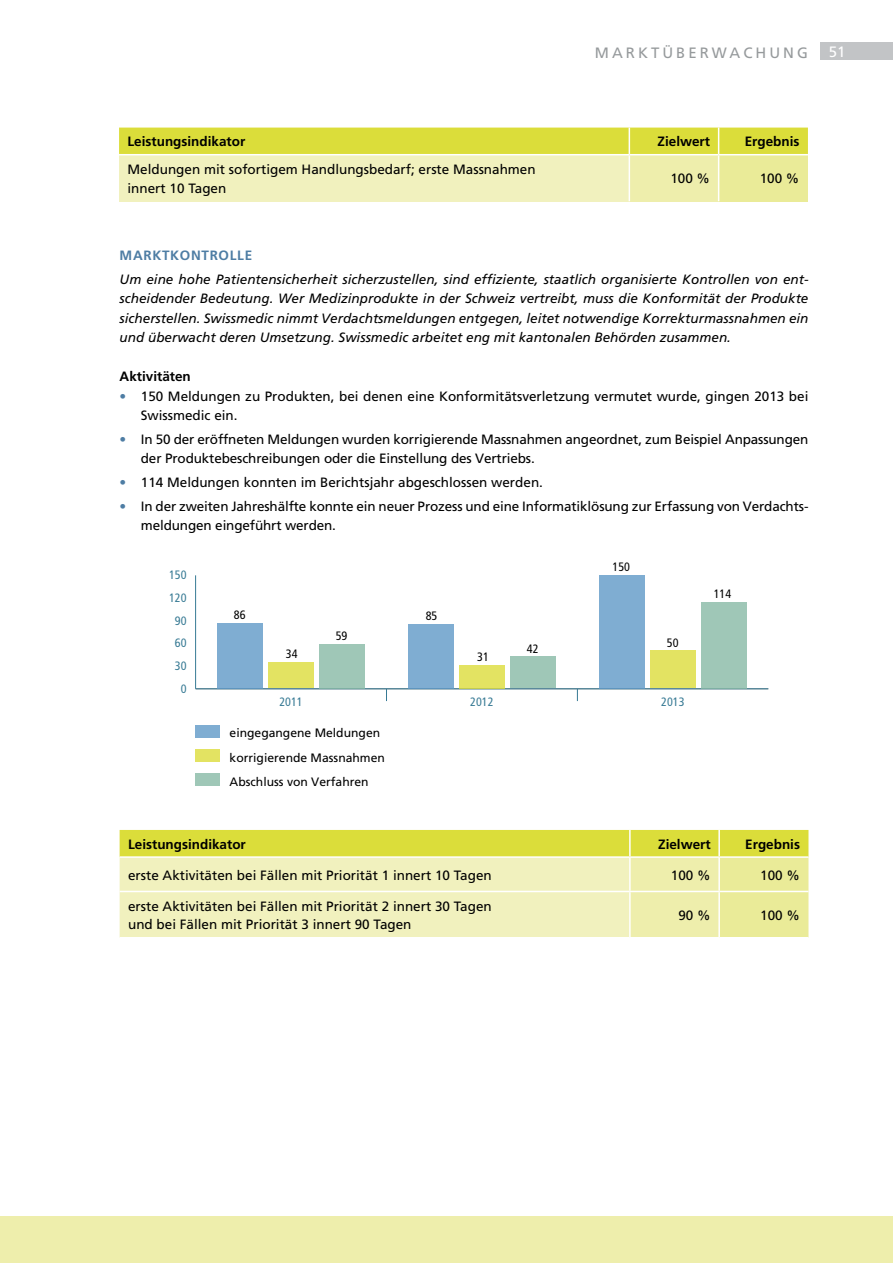
<style>
.page{position:relative;width:893px;height:1263px;background:#fff}
.page>*{position:absolute;margin:0;border:0;box-sizing:border-box;transform-origin:0 0}
.t1{font:15px "Frutiger";letter-spacing:.2em;color:#969a9c}
.t2{font:15px "Frutiger";color:#fff}
.t3{font:13.5px/19.5px "Frutiger";color:#000}
.t4{font:italic 13.5px/19.5px "Frutiger";color:#000;text-align:justify}
.t5{font:700 13.5px "Frutiger";color:#000}
.t6{font:700 13.5px "Frutiger";letter-spacing:.05em;color:#4e7da4}
.t7{font:12.15px/24.3px "Frutiger";color:#000}
.t8{font:condensed 12.15px "Frutiger";color:#377a94}
.t9{font:condensed 12.15px "Frutiger";color:#000}
.s1{color:#4e7da4}
</style>
<div class="page">
<div style="left:821px;top:43px;width:72px;height:17px;background:#c2c4c6"></div>
<div style="left:0;top:1216px;width:893px;height:47px;background:#eeeeac"></div>
<svg style="left:386px;top:689px;width:1px;height:12px"></svg>
<svg style="left:577px;top:689px;width:1px;height:12px"></svg>
<hr style="left:195px;top:575px;width:1px;height:114px;background:#377a94">
<hr style="left:196px;top:688px;width:572px;height:1px;background:#377a94">
<div style="left:217px;top:623px;width:46px;height:65px;background:#7fadd2"></div>
<div style="left:408px;top:624px;width:46px;height:64px;background:#7fadd2"></div>
<div style="left:599px;top:575px;width:46px;height:113px;background:#7fadd2"></div>
<div style="left:268px;top:663px;width:46px;height:25px;background:#e3e362"></div>
<div style="left:459px;top:665px;width:46px;height:23px;background:#e3e362"></div>
<div style="left:650px;top:650px;width:46px;height:38px;background:#e3e362"></div>
<div style="left:319px;top:644px;width:46px;height:44px;background:#9fc7b7"></div>
<div style="left:510px;top:657px;width:46px;height:31px;background:#9fc7b7"></div>
<div style="left:701px;top:602px;width:46px;height:86px;background:#9fc7b7"></div>
<div style="left:196px;top:725px;width:24px;height:12px;background:#7fadd2"></div>
<div style="left:196px;top:749px;width:24px;height:13px;background:#e3e362"></div>
<div style="left:196px;top:774px;width:24px;height:12px;background:#9fc7b7"></div>
<div style="left:119px;top:155px;width:510px;height:46px;background:#f1f1be"></div>
<div style="left:629px;top:155px;width:90px;height:46px;background:#eeeeac"></div>
<div style="left:719px;top:155px;width:89px;height:46px;background:#eaeb98"></div>
<div style="left:119px;top:128px;width:689px;height:26px;background:#dbdd3a"></div>
<hr style="left:629px;top:155px;width:1px;height:46px;background:#fff">
<hr style="left:718px;top:155px;width:1px;height:46px;background:#fff">
<svg style="left:120px;top:830px;width:688px;height:107px;background:#eaeb97"></svg>
<hr style="left:120px;top:856px;width:510px;height:2px;background:#fff">
<hr style="left:719px;top:856px;width:89px;height:2px;background:#fff">
<hr style="left:629px;top:830px;width:2px;height:26px;background:#fff">
<hr style="left:718px;top:830px;width:2px;height:26px;background:#fff">
<hr style="left:630px;top:856px;width:89px;height:2px;background:#fff">
<hr style="left:629px;top:858px;width:2px;height:33px;background:#fff">
<hr style="left:629px;top:892px;width:2px;height:45px;background:#fff">
<hr style="left:718px;top:858px;width:2px;height:33px;background:#fff">
<hr style="left:718px;top:892px;width:2px;height:45px;background:#fff">
<hr style="left:120px;top:891px;width:510px;height:1px;background:#fff">
<hr style="left:630px;top:891px;width:89px;height:1px;background:#fff">
<hr style="left:719px;top:891px;width:89px;height:1px;background:#fff">
<p class="t1" style="left:595px;top:43px;width:69px">Ma rktüb</p>
<p class="t1" style="left:688px;top:43px;width:38px">erwach</p>
<p class="t1" style="left:769px;top:43px;width:38px">ung</p>
<p class="t2" style="left:829px;top:43px;width:18px">51</p>
<p class="t5" style="left:128px;top:134px;width:119px">Leistungsindikator</p>
<p class="t5" style="left:658px;top:134px;width:54px">Zielwert</p>
<p class="t5" style="left:745px;top:134px;width:56px">Ergebnis</p>
<p class="t3" style="left:128px;top:160px;width:410px;line-height:18.8px">Meldungen mit sofortigem Handlungsbedarf; erste Massnahmen innert 10 Tagen</p>
<p class="t3" style="left:670px;top:169px;width:41px">100 %</p>
<p class="t3" style="left:760px;top:169px;width:41px">100 %</p>
<p class="t6" style="left:120px;top:247px;width:82px">Marktkontr</p>
<p class="t6" style="left:219px;top:247px;width:35px">olle</p>
<p class="t4" style="left:120px;top:269px;width:690px">Um eine hohe Patientensicherheit sicherzustellen, sind effiziente, staatlich organisierte Kontrollen von ent&shy;scheidender Bedeutung. Wer Medizinprodukte in der Schweiz vertreibt, muss die Konformität der Produkte sicherstellen. Swissmedic nimmt Verdachtsmeldungen entgegen, leitet notwendige Korrekturmassnahmen ein und überwacht deren Umsetzung. Swissmedic arbeitet eng mit kantonalen Behörden zusammen.</p>
<p class="t5" style="left:120px;top:368px;width:73px">Aktivitäten</p>
<p class="t3" style="left:141px;top:386px;width:669px;text-indent:-21px"><span class="s1">•</span> 150 Meldungen zu Produkten, bei denen eine Konformitätsverletzung vermutet wurde, gingen 2013 bei<br>Swissmedic ein.</p>
<p class="t3" style="left:141px;top:429px;width:669px;text-indent:-21px"><span class="s1">•</span> In 50 der eröffneten Meldungen wurden korrigierende Massnahmen angeordnet, zum Beispiel Anpassungen der Produktebeschreibungen oder die E instellung des Vertriebs.</p>
<p class="t3" style="left:120px;top:472px;width:425px"><span class="s1">•</span> 114 Meldungen konnten im Berichtsjahr abgeschlossen werden.</p>
<p class="t3" style="left:141px;top:496px;width:669px;text-indent:-21px"><span class="s1">•</span> In der zweiten Jahreshälfte konnte ein neuer Prozess und eine Informatiklösung zur E rfassung von Verdachts&shy;meldungen eingeführt werden.</p>
<p class="t8" style="left:169px;top:568px;width:19px">150</p>
<p class="t8" style="left:169px;top:591px;width:19px">120</p>
<p class="t8" style="left:175px;top:613px;width:13px">90</p>
<p class="t8" style="left:175px;top:636px;width:13px">60</p>
<p class="t8" style="left:175px;top:659px;width:13px">30</p>
<p class="t8" style="left:181px;top:681px;width:7px">0</p>
<p class="t9" style="left:234px;top:608px;width:13px">86</p>
<p class="t9" style="left:286px;top:647px;width:13px">34</p>
<p class="t9" style="left:336px;top:628px;width:13px">59</p>
<p class="t9" style="left:426px;top:609px;width:13px">85</p>
<p class="t9" style="left:477px;top:649px;width:13px">31</p>
<p class="t9" style="left:527px;top:641px;width:13px">42</p>
<p class="t9" style="left:612px;top:560px;width:19px">150</p>
<p class="t9" style="left:667px;top:635px;width:13px">50</p>
<p class="t8" style="left:279px;top:695px;width:25px">2011</p>
<p class="t8" style="left:470px;top:695px;width:25px">2012</p>
<p class="t8" style="left:661px;top:695px;width:25px">2013</p>
<p class="t7" style="left:230px;top:721px;width:157px">eingegangene Meldungen korrigierende Massnahmen<br>Abschluss von Verfahren</p>
<p class="t9" style="left:714px;top:586px;width:19px">114</p>
<p class="t5" style="left:128px;top:836px;width:119px">Leistungsindikator</p>
<p class="t5" style="left:658px;top:836px;width:54px">Zielwert</p>
<p class="t5" style="left:745px;top:836px;width:56px">Ergebnis</p>
<p class="t3" style="left:128px;top:865px;width:365px">erste Aktivitäten bei Fällen mit Priorität 1 innert 10 Tagen</p>
<p class="t3" style="left:671px;top:865px;width:41px">100 %</p>
<p class="t3" style="left:760px;top:865px;width:41px">100 %</p>
<p class="t3" style="left:128px;top:896px;width:365px;line-height:18.8px">erste Aktivitäten bei Fällen mit Priorität 2 innert 30 Tagen und bei Fällen mit Priorität 3 innert 90 Tagen</p>
<p class="t3" style="left:678px;top:905px;width:34px">90 %</p>
<p class="t3" style="left:760px;top:905px;width:41px">100 %</p>
</div>
